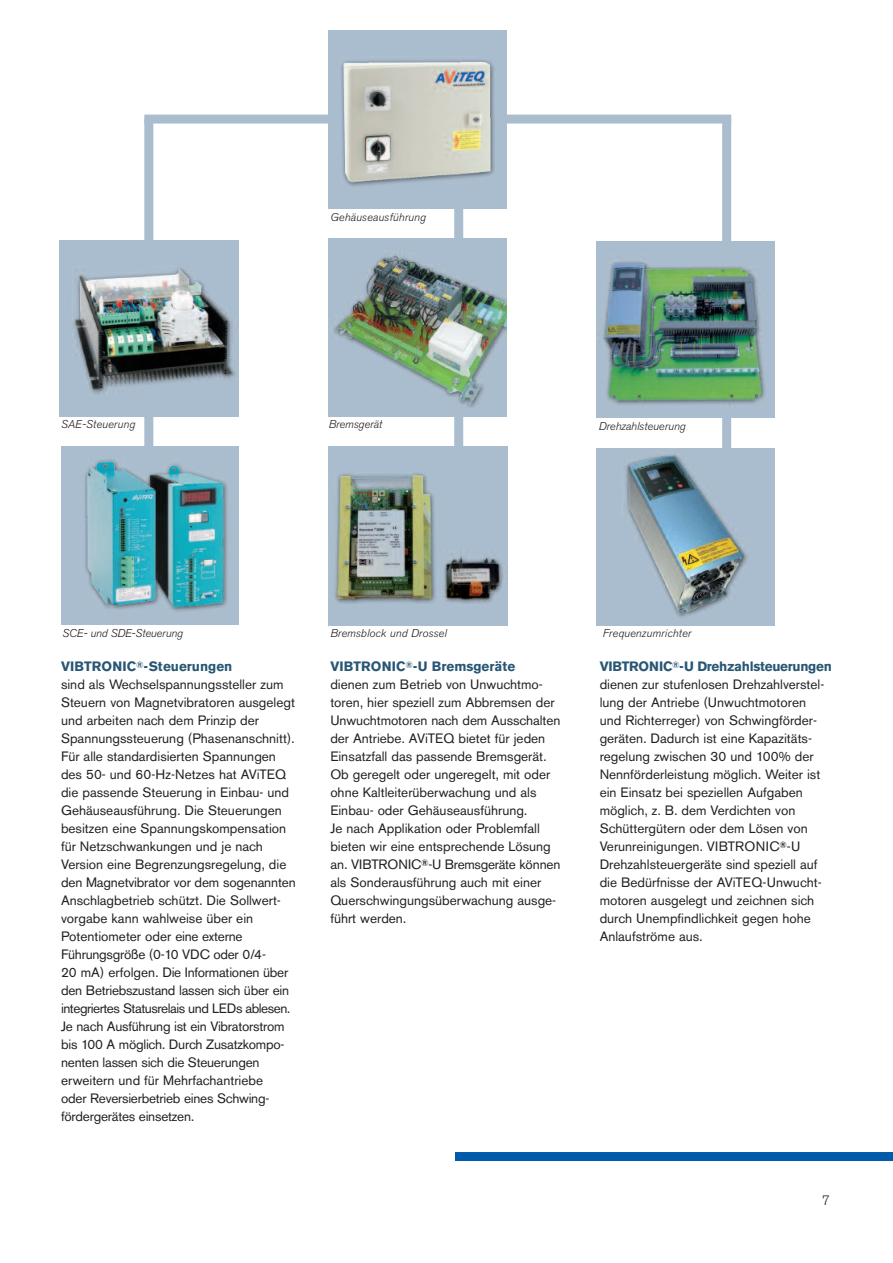
<style>
.page{position:relative;width:893px;height:1263px;background:#fff}
.page>*{position:absolute;margin:0;border:0;box-sizing:border-box;transform-origin:0 0}
.t1{font:13.5px/18px "Standard Grotesk BSK";color:#231f20}
.t2{font:300 13.5px "Standard Grotesk BSK";color:#231f20}
.t3{font:italic 300 11.25px "Standard Grotesk BSK";color:#231f20}
.s1{font-weight:700;color:#285674}
</style>
<div class="page">
<div style="left:497px;top:115px;width:234px;height:9px;background:#aabdcf"></div>
<div style="left:722px;top:119px;width:9px;height:142px;background:#aabdcf"></div>
<div style="left:144px;top:364px;width:9px;height:142px;background:#aabdcf"></div>
<div style="left:144px;top:115px;width:202px;height:9px;background:#aabdcf"></div>
<div style="left:144px;top:119px;width:9px;height:125px;background:#aabdcf"></div>
<div style="left:454px;top:193px;width:9px;height:313px;background:#aabdcf"></div>
<div style="left:722px;top:357px;width:9px;height:142px;background:#aabdcf"></div>
<div style="left:455px;top:1152px;width:438px;height:9px;background:#015aaa"></div>
<img style="left:329px;top:447px;width:178px;height:178px">
<img style="left:597px;top:448px;width:178px;height:177px">
<img style="left:329px;top:238px;width:177px;height:179px">
<img style="left:61px;top:446px;width:177px;height:179px">
<img style="left:60px;top:241px;width:178px;height:176px">
<img style="left:597px;top:241px;width:178px;height:177px">
<img style="left:329px;top:30px;width:177px;height:178px">
<p class="t3" style="left:330px;top:212px;width:97px">Gehäuseausführung</p>
<p class="t3" style="left:61px;top:419px;width:76px">SAE-Steuerung</p>
<p class="t3" style="left:329px;top:419px;width:55px">Bremsgerät</p>
<p class="t3" style="left:599px;top:420px;width:88px">Drehzahlsteuerung</p>
<p class="t3" style="left:63px;top:627px;width:122px">SCE- und SDE-Steuerung</p>
<p class="t3" style="left:330px;top:627px;width:118px">Bremsblock und Drossel</p>
<p class="t3" style="left:603px;top:627px;width:90px">Frequenzumrichter</p>
<p class="t1" style="left:61px;top:658px;width:236px"><span class="s1">VIBTRONIC</span><sup>®</sup><span class="s1">-Steuerungen<br></span>sind als Wechselspannungssteller zum Steuern von Magnetvibratoren ausgelegt und arbeiten nach dem Prinzip der Spannungssteuerung (Phasenanschnitt).<br>Für alle standardisierten Spannungen des 50- und 60-Hz-Netzes hat AViTEQ die passende Steuerung in Einbau- und Gehäuseausführung. Die Steuerungen besitzen eine Spannungskompensation für Netzschwankungen und je nach Version eine Begrenzungsregelung, die den Magnetvibrator vor dem sogenannten Anschlagbetrieb schützt. Die Sollwert&shy;vorgabe kann wahlweise über ein Potentiometer oder eine externe Führungsgröße (0-10 VDC oder 0/4-<br>20 mA) erfolgen. Die Informationen über den Betriebszustand lassen sich über ein integriertes Statusrelais und LEDs ablesen.<br>Je nach Ausführung ist ein Vibratorstrom bis 100 A möglich. Durch Zusatzkompo&shy;nenten lassen sich die Steuerungen erweitern und für Mehrfachantriebe<br>oder Reversierbetrieb eines Schwing&shy;fördergerätes einsetzen.</p>
<p class="t1" style="left:600px;top:658px;width:234px"><span class="s1">VIBTRONIC</span><sup>®</sup><span class="s1">-U Drehzahlsteuerungen </span>dienen zur stufenlosen Drehzahlverstel&shy;lung der Antriebe (Unwuchtmotoren<br>und Richterreger) von Schwingförder&shy;geräten. Dadurch ist eine Kapazitäts&shy;regelung zwischen 30 und 100% der Nennförderleistung möglich. Weiter ist ein Einsatz bei speziellen Aufgaben möglich, z. B. dem Verdichten von Schüttergütern oder dem Lösen von Verunreinigungen. VIBTRONIC<sup>®</sup>-U Drehzahlsteuergeräte sind speziell auf die Bedürfnisse der AViTEQ-Unwucht&shy;motoren ausgelegt und zeichnen sich durch Unempfindlichkeit gegen hohe Anlaufströme aus.</p>
<p class="t1" style="left:330px;top:658px;width:232px"><span class="s1">VIBTRONIC</span><sup>®</sup><span class="s1">-U Bremsgeräte<br></span>dienen zum Betrieb von Unwuchtmo&shy;toren, hier speziell zum Abbremsen der Unwuchtmotoren nach dem Ausschalten der Antriebe. AViTEQ bietet für jeden Einsatzfall das passende Bremsgerät.<br>Ob geregelt oder ungeregelt, mit oder ohne Kaltleiterüberwachung und als Einbau- oder Gehäuseausführung.<br>Je nach Applikation oder Problemfall bieten wir eine entsprechende Lösung an. VIBTRONIC<sup>®</sup>-U Bremsgeräte können als Sonderausführung auch mit einer Querschwingungsüberwachung ausge&shy;führt werden.</p>
<p class="t2" style="left:822px;top:1193px;width:9px">7</p>
</div>
